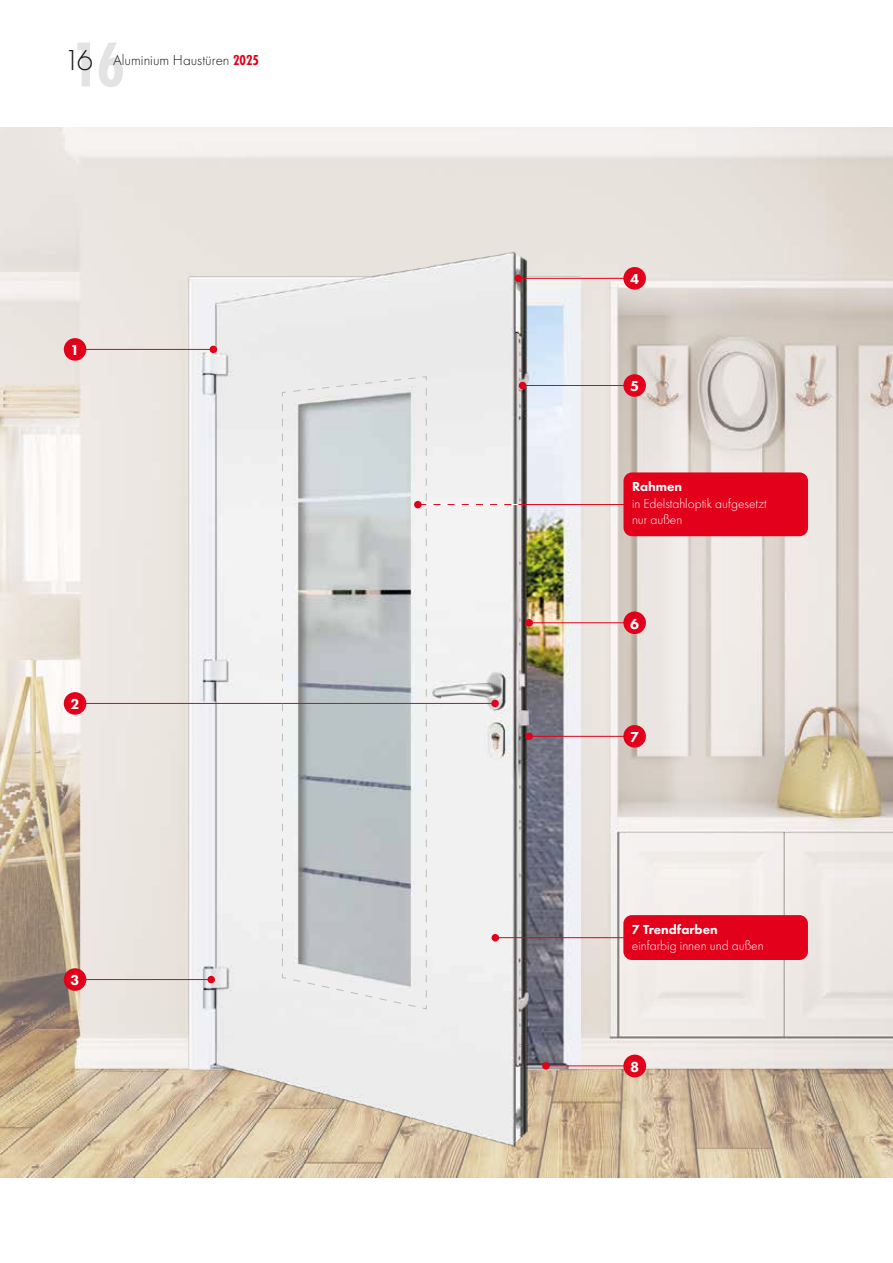
<style>
.page{position:relative;width:893px;height:1263px;background:#fff}
.page>*{position:absolute;margin:0;border:0;box-sizing:border-box;transform-origin:0 0}
.t1{font:800 15.15px "Futura PT";color:#fff}
.t2{font:300 15px "Futura PT";color:#1a171c}
.t3{font:800 15px "Futura PT";color:#fff}
.t4{font:300 13.5px/16.5px "Futura PT";color:#fff}
.t5{font:800 13.5px "Futura PT";color:#fff}
.s1{font-family:"Futura PT Cond";font-weight:700;font-size:66px}
.s2{font-size:30px}
.s3{font-family:"Futura PT Cond";font-weight:700;color:#e2001a}
</style>
<div class="page">
<img style="left:0;top:128px;width:893px;height:1050px">
<img style="left:165px;top:188px;width:415px;height:987px">
<hr style="left:83px;top:349px;width:131px;height:1px;background:#e2001a">
<div style="left:64px;top:338px;width:22px;height:23px;background:#e2001a;border-radius:50%"></div>
<div style="left:210px;top:346px;width:7px;height:7px;background:#e2001a;border-radius:50%"></div>
<hr style="left:83px;top:703px;width:413px;height:1px;background:#e2001a">
<div style="left:64px;top:692px;width:22px;height:23px;background:#e2001a;border-radius:50%"></div>
<hr style="left:81px;top:979px;width:128px;height:1px;background:#e2001a">
<div style="left:64px;top:968px;width:22px;height:23px;background:#e2001a;border-radius:50%"></div>
<div style="left:207px;top:976px;width:8px;height:7px;background:#e2001a;border-radius:50%"></div>
<hr style="left:518px;top:278px;width:107px;height:1px;background:#e2001a">
<div style="left:623px;top:267px;width:23px;height:23px;background:#e2001a;border-radius:50%"></div>
<div style="left:514px;top:275px;width:8px;height:7px;background:#e2001a;border-radius:50%"></div>
<hr style="left:530px;top:736px;width:98px;height:1px;background:#e2001a">
<div style="left:623px;top:725px;width:23px;height:23px;background:#e2001a;border-radius:50%"></div>
<div style="left:525px;top:732px;width:8px;height:8px;background:#e2001a;border-radius:50%"></div>
<hr style="left:545px;top:1065px;width:81px;height:1px;background:#e2001a">
<div style="left:623px;top:1054px;width:23px;height:23px;background:#e2001a;border-radius:50%"></div>
<div style="left:542px;top:1062px;width:8px;height:8px;background:#e2001a;border-radius:50%"></div>
<hr style="left:496px;top:937px;width:136px;height:1px;background:#e2001a">
<div style="left:623px;top:915px;width:185px;height:45px;background:#e2001a;border-radius:9px"></div>
<hr style="left:522px;top:385px;width:107px;height:1px;background:#e2001a">
<div style="left:623px;top:374px;width:23px;height:23px;background:#e2001a;border-radius:50%"></div>
<div style="left:519px;top:382px;width:7px;height:7px;background:#e2001a;border-radius:50%"></div>
<hr style="left:529px;top:622px;width:98px;height:1px;background:#e2001a">
<div style="left:623px;top:611px;width:23px;height:23px;background:#e2001a;border-radius:50%"></div>
<div style="left:525px;top:619px;width:8px;height:7px;background:#e2001a;border-radius:50%"></div>
<svg style="left:282px;top:376px;width:145px;height:634px"></svg>
<svg style="left:289px;top:377px;width:236px;height:631px"></svg>
<div style="left:623px;top:472px;width:185px;height:64px;background:#e2001a;border-radius:9px"></div>
<div style="left:414px;top:501px;width:8px;height:7px;background:#e2001a;border-radius:50%"></div>
<hr style="left:522px;top:504px;width:107px;height:1px;background:#e2001a">
<p class="t2" style="left:64px;top:52px;width:197px"><span class="s1">16</span><span class="s2">16</span> Aluminium Haustüren <span class="s3">2025</span></p>
<p class="t3" style="left:71px;top:341px;width:10px">1</p>
<p class="t3" style="left:71px;top:695px;width:10px">2</p>
<p class="t3" style="left:71px;top:971px;width:10px">3</p>
<p class="t3" style="left:630px;top:270px;width:10px">4</p>
<p class="t3" style="left:630px;top:377px;width:10px">5</p>
<p class="t5" style="left:632px;top:478px;width:52px">Rahmen</p>
<p class="t4" style="left:632px;top:495px;width:136px">in Edelstahloptik aufgesetzt nur außen</p>
<p class="t3" style="left:630px;top:614px;width:10px">6</p>
<p class="t3" style="left:630px;top:728px;width:10px">7</p>
<p class="t5" style="left:632px;top:921px;width:87px">7 Trendfarben</p>
<p class="t4" style="left:632px;top:938px;width:133px">einfarbig innen und außen</p>
<p class="t1" style="left:630px;top:1057px;width:11px">8</p>
</div>
